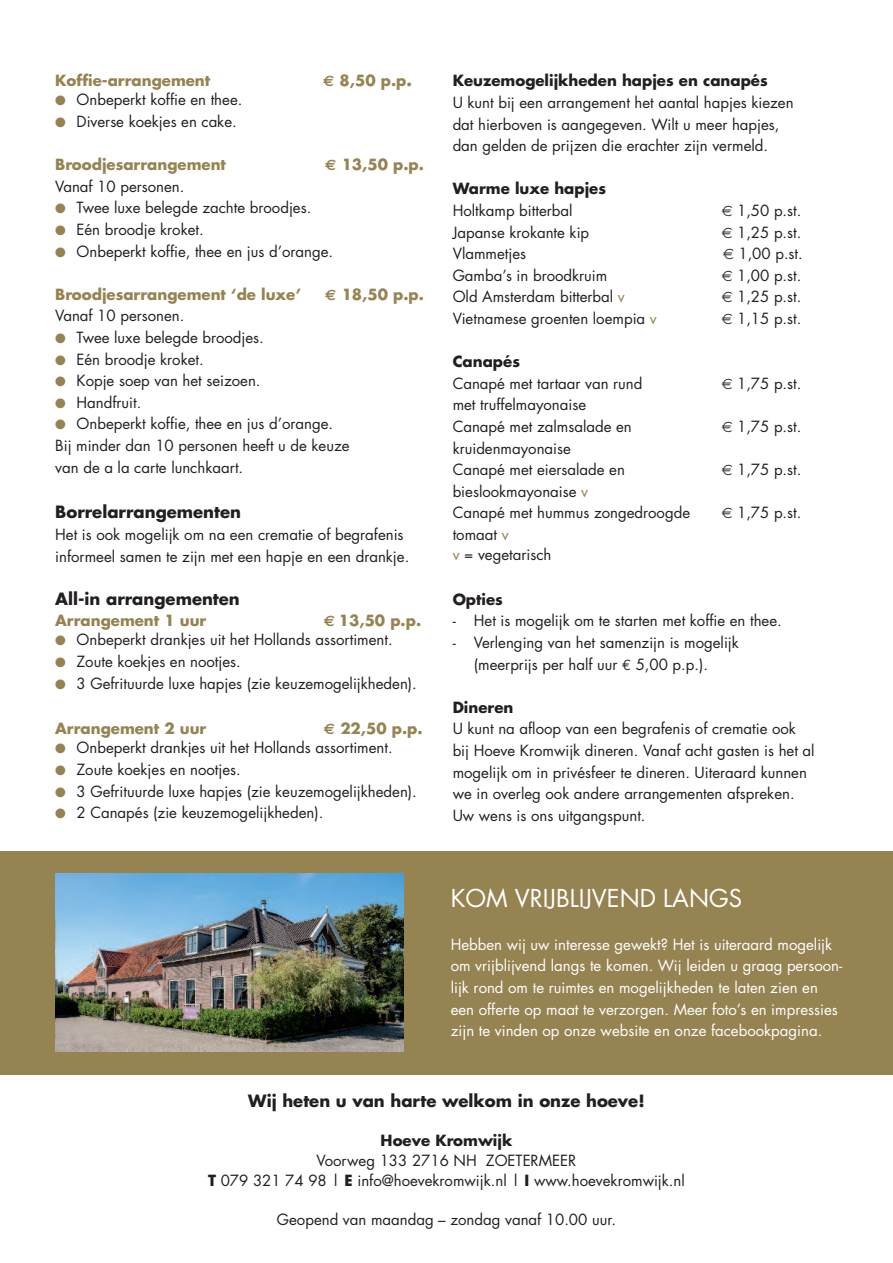
<style>
.page{position:relative;width:893px;height:1263px;background:#fff}
.page>*{position:absolute;margin:0;border:0;box-sizing:border-box;transform-origin:0 0}
.t1{font:24px "Futura";color:#fff}
.t2{font:700 16.5px "Futura";color:#231f20}
.t3{font:15px/21.6px "Futura";color:#231f20}
.t4{font:15px/21.6px "Futura";color:#fff}
.t5{font:700 15px "Futura";color:#958352}
.t6{font:700 15px "Futura";color:#231f20}
.s1{font-family:"Euro Sans"}
.s2{font-size:16.5px}
.s3{color:#958352}
.s4{font-family:"Euro Mono"}
.s5{font-weight:700}
</style>
<div class="page">
<div style="left:0;top:852px;width:893px;height:223px;background:#958352"></div>
<img style="left:55px;top:873px;width:349px;height:178px">
<p class="t5" style="left:55px;top:74px;width:156px">Koffie-arrangement</p>
<p class="t5" style="left:323px;top:74px;width:90px"><span class="s1">€</span> 8,50 p.p<span class="s2">.</span></p>
<p class="t3" style="left:55px;top:90px;width:189px"><span class="s3">●</span> Onbeperkt koffie en thee.</p>
<p class="t3" style="left:55px;top:112px;width:183px"><span class="s3">●</span> Diverse koekjes en cake.</p>
<p class="t5" style="left:55px;top:158px;width:172px">Broodjesarrangement</p>
<p class="t5" style="left:325px;top:158px;width:100px"><span class="s1">€</span> 13,50 p.p.</p>
<p class="t3" style="left:55px;top:177px;width:131px">Vanaf 10 personen.</p>
<p class="t3" style="left:55px;top:198px;width:257px"><span class="s3">●</span> Twee luxe belegde zachte broodjes.</p>
<p class="t3" style="left:55px;top:220px;width:150px"><span class="s3">●</span> Eén broodje kroket.</p>
<p class="t3" style="left:55px;top:242px;width:279px"><span class="s3">●</span> Onbeperkt koffie, thee en jus d’orange.</p>
<p class="t5" style="left:55px;top:287px;width:247px">Broodjesarrangement ‘de luxe’</p>
<p class="t5" style="left:325px;top:287px;width:100px"><span class="s1">€</span> 18,50 p.p.</p>
<p class="t3" style="left:55px;top:306px;width:131px">Vanaf 10 personen.</p>
<p class="t3" style="left:55px;top:328px;width:210px"><span class="s3">●</span> Twee luxe belegde broodjes.</p>
<p class="t3" style="left:55px;top:350px;width:150px"><span class="s3">●</span> Eén broodje kroket.</p>
<p class="t3" style="left:55px;top:371px;width:207px"><span class="s3">●</span> Kopje soep van het seizoen.</p>
<p class="t3" style="left:55px;top:393px;width:88px"><span class="s3">●</span> Handfruit.</p>
<p class="t3" style="left:55px;top:414px;width:296px"><span class="s3">●</span> Onbeperkt koffie, thee en jus d’orange.<br>Bij minder dan 10 personen heeft u de keuze van de a la carte lunchkaart.</p>
<p class="t2" style="left:55px;top:505px;width:187px">Borrelarrangementen</p>
<p class="t3" style="left:55px;top:525px;width:355px">Het is ook mogelijk om na een crematie of begrafenis informeel samen te zijn met een hapje en een drankje.</p>
<p class="t2" style="left:55px;top:591px;width:186px">All-in arrangementen</p>
<p class="t5" style="left:55px;top:614px;width:153px">Arrangement 1 uur</p>
<p class="t5" style="left:324px;top:614px;width:99px"><span class="s1">€</span> 13,50 p.p.</p>
<p class="t3" style="left:55px;top:630px;width:339px"><span class="s3">●</span> Onbeperkt drankjes uit het Hollands assortiment.</p>
<p class="t3" style="left:55px;top:652px;width:187px"><span class="s3">●</span> Zoute koekjes en nootjes.</p>
<p class="t3" style="left:55px;top:674px;width:363px"><span class="s3">●</span> 3 Gefrituurde luxe hapjes (zie keuzemogelijkheden).</p>
<p class="t5" style="left:55px;top:722px;width:153px">Arrangement 2 uur</p>
<p class="t5" style="left:324px;top:722px;width:100px"><span class="s1">€</span> 22,50 p.p.</p>
<p class="t3" style="left:55px;top:738px;width:339px"><span class="s3">●</span> Onbeperkt drankjes uit het Hollands assortiment.</p>
<p class="t3" style="left:55px;top:760px;width:187px"><span class="s3">●</span> Zoute koekjes en nootjes.</p>
<p class="t3" style="left:55px;top:782px;width:363px"><span class="s3">●</span> 3 Gefrituurde luxe hapjes (zie keuzemogelijkheden).</p>
<p class="t3" style="left:55px;top:803px;width:270px"><span class="s3">●</span> 2 Canapés (zie keuzemogelijkheden).</p>
<p class="t6" style="left:453px;top:74px;width:317px">Keuzemogelijkheden hapjes en canapés</p>
<p class="t3" style="left:453px;top:93px;width:342px">U kunt bij een arrangement het aantal hapjes kiezen dat hierboven is aangegeven. Wilt u meer hapjes, dan gelden de prijzen die erachter zijn vermeld.</p>
<p class="t6" style="left:453px;top:182px;width:155px">Warme luxe hapjes</p>
<p class="t3" style="left:453px;top:201px;width:121px">Holtkamp bitterbal</p>
<p class="t3" style="left:737px;top:201px;width:66px">1,50 p.st.</p>
<p class="t3" style="left:453px;top:223px;width:138px">Japanse krokante kip</p>
<p class="t3" style="left:737px;top:223px;width:66px">1,25 p.st.</p>
<p class="t3" style="left:453px;top:244px;width:75px">Vlammetjes</p>
<p class="t3" style="left:738px;top:244px;width:66px">1,00 p.st.</p>
<p class="t3" style="left:453px;top:266px;width:156px">Gamba’s in broodkruim</p>
<p class="t3" style="left:737px;top:266px;width:66px">1,00 p.st.</p>
<p class="t3" style="left:453px;top:287px;width:174px">Old Amsterdam bitterbal <span class="s3">v</span></p>
<p class="t3" style="left:737px;top:287px;width:66px">1,25 p.st.</p>
<p class="t3" style="left:453px;top:309px;width:206px">Vietnamese groenten loempia <span class="s3">v</span></p>
<p class="t3" style="left:737px;top:309px;width:66px">1,15 p.st.</p>
<p class="t6" style="left:453px;top:355px;width:69px">Canapés</p>
<p class="t3" style="left:453px;top:374px;width:191px">Canapé met tartaar van rund</p>
<p class="t3" style="left:737px;top:374px;width:66px">1,75 p.st.</p>
<p class="t3" style="left:453px;top:395px;width:181px">met truffelmayonaise<br>Canapé met zalmsalade en</p>
<p class="t3" style="left:737px;top:417px;width:66px">1,75 p.st.</p>
<p class="t3" style="left:453px;top:439px;width:174px">kruidenmayonaise<br>Canapé met eiersalade en</p>
<p class="t3" style="left:453px;top:482px;width:239px">bieslookmayonaise <span class="s3">v<br></span>Canapé met hummus zongedroogde</p>
<p class="t3" style="left:737px;top:460px;width:66px">1,75 p.st.</p>
<p class="t3" style="left:737px;top:503px;width:66px">1,75 p.st.</p>
<p class="t3" style="left:453px;top:526px;width:100px;line-height:19.6px">tomaat <span class="s3">v<br>v</span> = vegetarisch</p>
<p class="t6" style="left:453px;top:592px;width:52px">Opties</p>
<p class="t3" style="left:453px;top:611px;width:331px">- Het is mogelijk om te starten met koffie en thee.</p>
<p class="t3" style="left:474px;top:633px;width:266px;text-indent:-21px">- Verlenging van het samenzijn is mogelijk (meerprijs per half uur <span class="s4">€</span> 5,00 p.p.).</p>
<p class="t6" style="left:453px;top:700px;width:62px">Dineren</p>
<p class="t3" style="left:453px;top:719px;width:363px">U kunt na afloop van een begrafenis of crematie ook bij Hoeve Kromwijk dineren. Vanaf acht gasten is het al mogelijk om in privésfeer te dineren. Uiteraard kunnen we in overleg ook andere arrangementen afspreken.<br>Uw wens is ons uitgangspunt.</p>
<h1 class="t1" style="left:451px;top:887px;width:293px">KOM VRIJBLIJVEND LANGS</h1>
<p class="t4" style="left:451px;top:935px;width:393px">Hebben wij uw interesse gewekt? Het is uiteraard mogelijk om vrijblijvend langs te komen. Wij leiden u graag persoon&shy;lijk rond om te ruimtes en mogelijkheden te laten zien en een offerte op maat te verzorgen. Meer foto’s en impressies zijn te vinden op onze website en onze facebookpagina.</p>
<p class="t2" style="left:248px;top:1093px;width:398px">Wij heten u van harte welkom in onze hoeve!</p>
<p class="t6" style="left:381px;top:1134px;width:133px">Hoeve Kromwijk</p>
<p class="t3" style="left:208px;top:1152px;width:478px;line-height:19.6px;text-align:center">Voorweg 133 2716 NH ZOETERMEER<br><span class="s5">T</span> 079 321 74 98 | <span class="s5">E</span> info@hoevekromwijk.nl | <span class="s5">I</span> www.hoevekromwijk.nl</p>
<p class="t3" style="left:277px;top:1210px;width:341px">Geopend van maandag – zondag vanaf 10.00 uur.</p>
</div>
